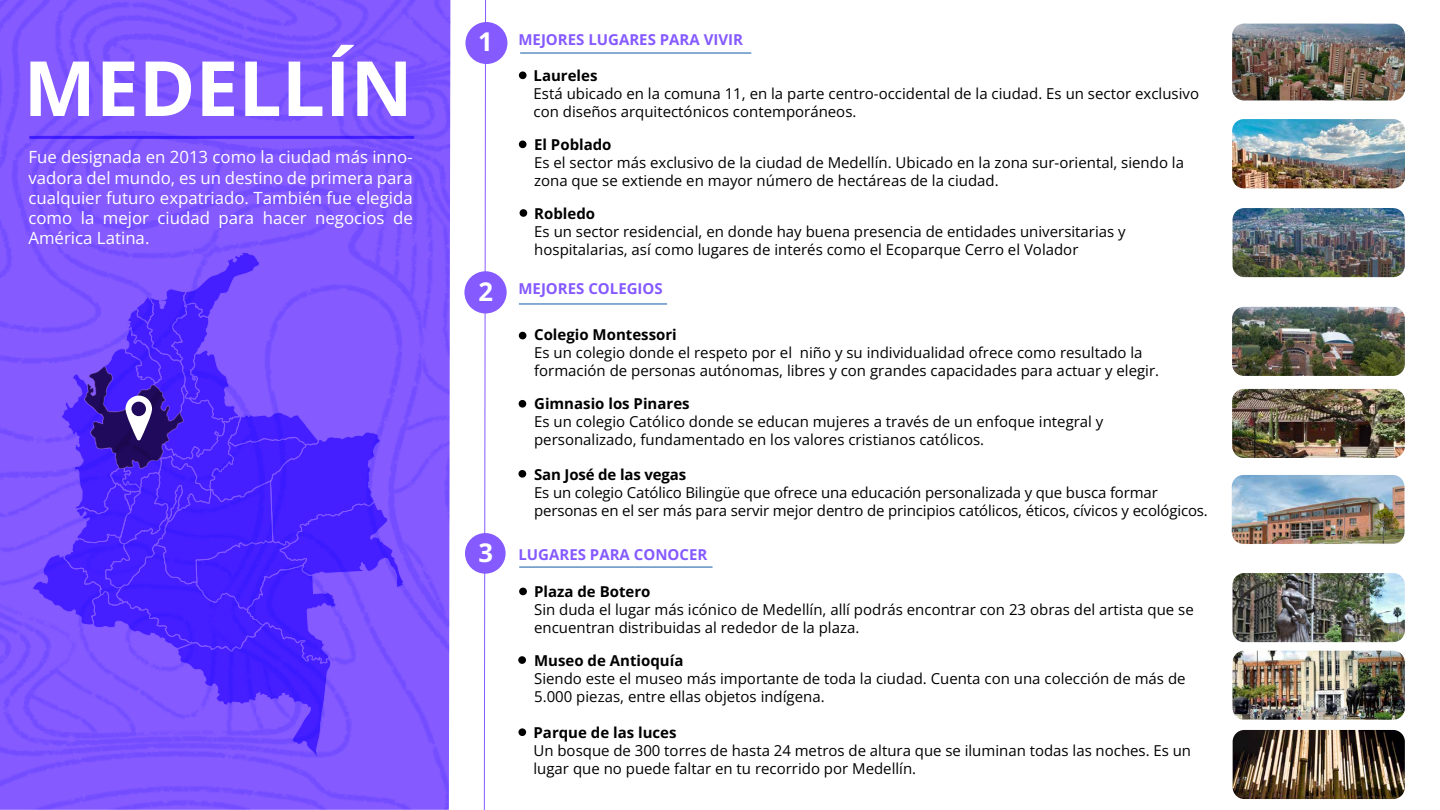
<style>
.page{position:relative;width:1440px;height:810px;background:#fff}
.page>*{position:absolute;margin:0;border:0;box-sizing:border-box;transform-origin:0 0}
.t1{font:700 76.28px "Open Sans";color:#fff}
.t2{font:700 25.88px "Open Sans";color:#fff}
.t3{font:700 25.65px "Open Sans";color:#fff}
.t4{font:16.8px/20.2px "Open Sans";color:#fff;text-align:justify}
.t5{font:15px/18px "Open Sans";color:#000}
.t6{font:700 15px "Open Sans";color:#000}
.t7{font:700 15px "Open Sans";color:#855aff}
</style>
<div class="page">
<svg style="left:484px;top:0;width:2px;height:810px"></svg>
<div style="left:465px;top:22px;width:42px;height:42px;background:#855aff;border-radius:50%"></div>
<div style="left:464px;top:271px;width:43px;height:42px;background:#855aff;border-radius:50%"></div>
<div style="left:465px;top:533px;width:41px;height:41px;background:#855aff;border-radius:50%"></div>
<div style="left:519px;top:71px;width:8px;height:8px;background:#000;border-radius:50%"></div>
<div style="left:519px;top:141px;width:8px;height:7px;background:#000;border-radius:50%"></div>
<div style="left:520px;top:209px;width:7px;height:8px;background:#000;border-radius:50%"></div>
<div style="left:519px;top:332px;width:7px;height:7px;background:#000;border-radius:50%"></div>
<div style="left:519px;top:400px;width:7px;height:8px;background:#000;border-radius:50%"></div>
<div style="left:519px;top:588px;width:8px;height:7px;background:#000;border-radius:50%"></div>
<div style="left:518px;top:656px;width:8px;height:8px;background:#000;border-radius:50%"></div>
<div style="left:518px;top:728px;width:8px;height:8px;background:#000;border-radius:50%"></div>
<div style="left:518px;top:470px;width:8px;height:8px;background:#000;border-radius:50%"></div>
<hr style="left:520px;top:53px;width:231px;height:1px;background:#115aa6">
<hr style="left:519px;top:304px;width:148px;height:1px;background:#115aa6">
<hr style="left:519px;top:567px;width:194px;height:1px;background:#115aa6">
<img style="left:0;top:0;width:450px;height:810px">
<img style="left:1232px;top:24px;width:173px;height:76px">
<img style="left:1232px;top:119px;width:173px;height:69px">
<img style="left:1233px;top:208px;width:172px;height:69px">
<img style="left:1232px;top:307px;width:173px;height:69px">
<img style="left:1232px;top:389px;width:173px;height:69px">
<img style="left:1232px;top:475px;width:172px;height:69px">
<img style="left:1233px;top:573px;width:172px;height:69px">
<img style="left:1233px;top:730px;width:172px;height:69px">
<img style="left:1233px;top:651px;width:172px;height:69px">
<h1 class="t1" style="left:24px;top:36px;width:391px">MEDELLÍN</h1>
<p class="t4" style="left:28px;top:147px;width:386px">Fue designada en 2013 como la ciudad más inno&shy;vadora del mundo, es un destino de primera para cualquier futuro expatriado. También fue elegida como la mejor ciudad para hacer negocios de América Latina.</p>
<h2 class="t2" style="left:478px;top:24px;width:16px">1</h2>
<p class="t7" style="left:518px;top:29px;width:226px">MEJORES LUGARES PARA VIVIR</p>
<p class="t6" style="left:534px;top:66px;width:65px">Laureles</p>
<p class="t5" style="left:534px;top:84px;width:667px">Está ubicado en la comuna 11, en la parte centro-occidental de la ciudad. Es un sector exclusivo con diseños arquitectónicos contemporáneos.</p>
<p class="t6" style="left:534px;top:134px;width:79px">El Poblado</p>
<p class="t5" style="left:534px;top:153px;width:651px">Es el sector más exclusivo de la ciudad de Medellín. Ubicado en la zona sur-oriental, siendo la zona que se extiende en mayor número de hectáreas de la ciudad.</p>
<p class="t6" style="left:534px;top:203px;width:62px">Robledo</p>
<p class="t5" style="left:534px;top:222px;width:593px">Es un sector residencial, en donde hay buena presencia de entidades universitarias y hospitalarias, así como lugares de interés como el Ecoparque Cerro el Volador</p>
<h3 class="t3" style="left:478px;top:274px;width:16px">2</h3>
<p class="t7" style="left:518px;top:278px;width:146px">MEJORES COLEGIOS</p>
<p class="t6" style="left:534px;top:324px;width:144px">Colegio Montessori</p>
<p class="t5" style="left:534px;top:343px;width:627px">Es un colegio donde el respeto por el niño y su individualidad ofrece como resultado la formación de personas autónomas, libres y con grandes capacidades para actuar y elegir.</p>
<p class="t6" style="left:534px;top:394px;width:157px">Gimnasio los Pinares</p>
<p class="t5" style="left:534px;top:413px;width:571px">Es un colegio Católico donde se educan mujeres a través de un enfoque integral y personalizado, fundamentado en los valores cristianos católicos.</p>
<p class="t6" style="left:534px;top:464px;width:154px">San José de las vegas</p>
<p class="t5" style="left:534px;top:483px;width:675px">Es un colegio Católico Bilingüe que ofrece una educación personalizada y que busca formar personas en el ser más para servir mejor dentro de principios católicos, éticos, cívicos y ecológicos.</p>
<h3 class="t3" style="left:478px;top:535px;width:16px">3</h3>
<p class="t7" style="left:518px;top:544px;width:190px">LUGARES PARA CONOCER</p>
<p class="t6" style="left:534px;top:582px;width:118px">Plaza de Botero</p>
<p class="t5" style="left:534px;top:600px;width:661px">Sin duda el lugar más icónico de Medellín, allí podrás encontrar con 23 obras del artista que se encuentran distribuidas al rededor de la plaza.</p>
<p class="t6" style="left:534px;top:650px;width:151px">Museo de Antioquía</p>
<p class="t5" style="left:534px;top:669px;width:653px">Siendo este el museo más importante de toda la ciudad. Cuenta con una colección de más de<br>5.000 piezas, entre ellas objetos indígena.</p>
<p class="t6" style="left:534px;top:722px;width:145px">Parque de las luces</p>
<p class="t5" style="left:534px;top:741px;width:659px">Un bosque de 300 torres de hasta 24 metros de altura que se iluminan todas las noches. Es un lugar que no puede faltar en tu recorrido por Medellín.</p>
</div>
